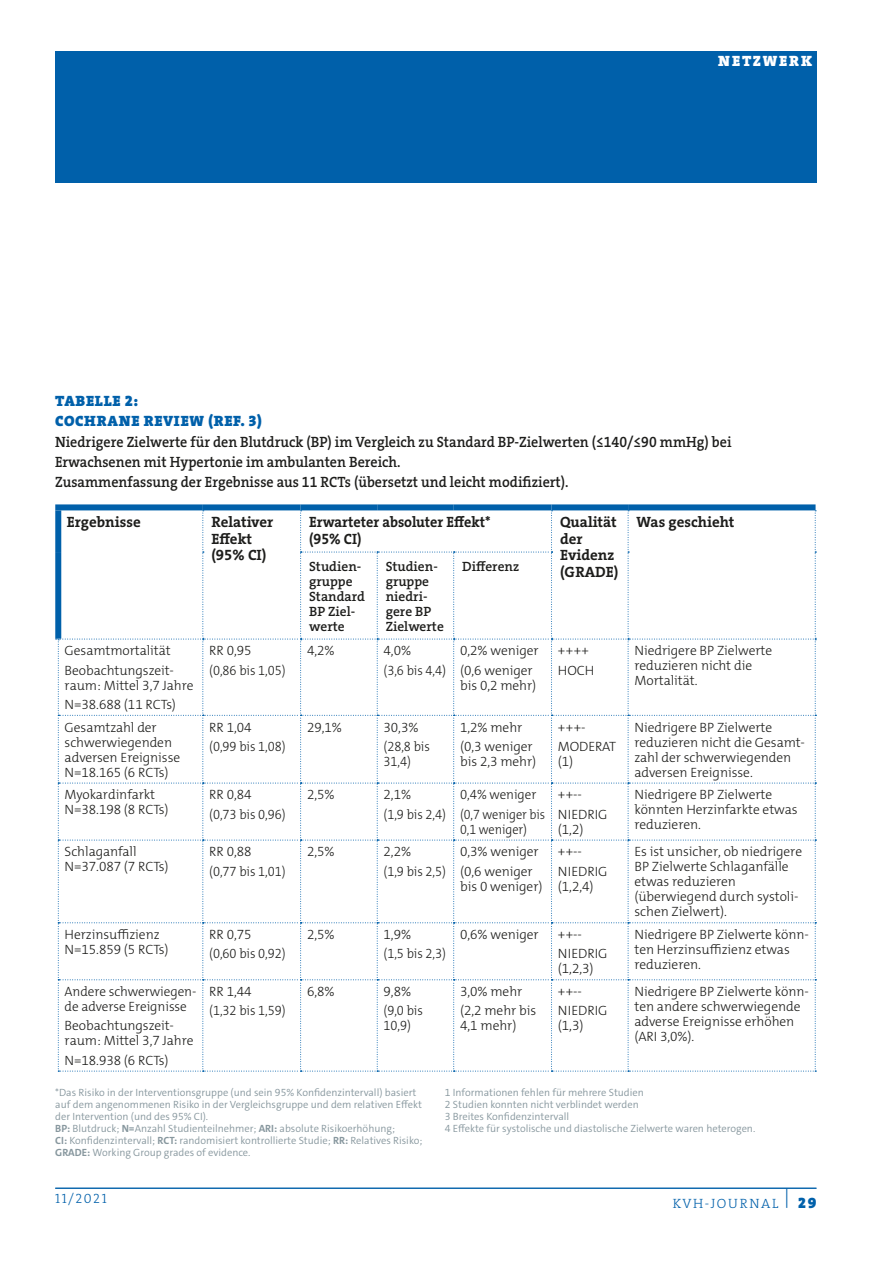
<style>
.page{position:relative;width:893px;height:1263px;background:#fff}
.page>*{position:absolute;margin:0;border:0;box-sizing:border-box;transform-origin:0 0}
._52__EBM_Tabelle_Tit{font:15px/20.2px "The Serif HP6 Se Bld";color:#1d1d1b;scale:.94 1}
._10__Lauf_bld{font:15px/16.5px "The Serif HP7 Bld";color:#1d1d1b}
._10__Lauf_bld-2{font:15px/16.5px "The Serif HP7 Bld";color:#1d1d1b;scale:.95 1}
._60__Rubrik{font:15px "The Serif HP9 Blk";letter-spacing:.125em;color:#fff}
._95__Tabelle_li{font:300 13.5px/15px "The Mix Os F";letter-spacing:-.005em;color:#1d1d1b}
._95__Tabelle_li-2{font:300 13.5px/15px "The Mix Os F";letter-spacing:-.005em;color:#1d1d1b;scale:.95 1}
._10__Lauf_bld-3{font:13.5px/15px "The Serif HP6 Se Bld";color:#1d1d1b}
._95__Tabelle_li-3{font:300 13.5px/15px "The Mix Os F";letter-spacing:-.005em;color:#1d1d1b;scale:.92 1}
.t1{font:13.5px "The Serif HP3 Lig";letter-spacing:.12em;color:#0060aa}
._10__Quelle{font:300 10.5px/12px "The Sans C4 s";color:#87979e}
.s1{font-family:"The Serif HP9 Blk";color:#0060aa}
.s2{font-weight:700}
.s3{font-family:"The Serif HP9 Blk";font-size:15px}
</style>
<div class="page">
<hr style="left:55px;top:1188px;width:761px;height:1px;background:#0060aa">
<div style="left:55px;top:51px;width:761px;height:132px;background:#0060aa"></div>
<div style="left:55px;top:504px;width:148px;height:6px;background:#0060aa"></div>
<div style="left:55px;top:510px;width:6px;height:42px;background:#468bc1"></div>
<div style="left:203px;top:504px;width:98px;height:6px;background:#0060aa"></div>
<div style="left:301px;top:504px;width:76px;height:6px;background:#0060aa"></div>
<div style="left:377px;top:504px;width:77px;height:6px;background:#0060aa"></div>
<div style="left:454px;top:504px;width:98px;height:6px;background:#0060aa"></div>
<div style="left:552px;top:504px;width:76px;height:6px;background:#0060aa"></div>
<div style="left:628px;top:504px;width:188px;height:6px;background:#0060aa"></div>
<div style="left:55px;top:552px;width:6px;height:87px;background:#468bc1"></div>
<svg style="left:56px;top:510px;width:760px;height:562px"></svg>
<p class="_60__Rubrik" style="left:718px;top:51px;width:95px">NETZWERK</p>
<p class="_52__EBM_Tabelle_Tit" style="left:55px;top:391px;width:721px"><span class="s1">TABELLE 2:<br>COCHRANE REVIEW (REF. 3)<br></span>Niedrigere Zielwerte für den Blutdruck (BP) im Vergleich zu Standard BP-Zielwerten (≤140/≤90 mmHg) bei Erwachsenen mit Hypertonie im ambulanten Bereich.<br>Zusammenfassung der Ergebnisse aus 11 RCTs (übersetzt und leicht modifiziert).</p>
<p class="_10__Lauf_bld" style="left:67px;top:514px;width:75px">Ergebnisse</p>
<p class="_10__Lauf_bld" style="left:211px;top:514px;width:63px">Relativer<br>Effekt (95% CI)</p>
<p class="_10__Lauf_bld-2" style="left:309px;top:514px;width:193px">Erwarteter absoluter Effekt* (95% CI)</p>
<p class="_10__Lauf_bld" style="left:560px;top:514px;width:58px">Qualität der<br>Evidenz</p>
<p class="_10__Lauf_bld" style="left:560px;top:563px;width:60px">(GRADE)</p>
<p class="_10__Lauf_bld-3" style="left:309px;top:558px;width:57px">Studien&shy;gruppe<br>Standard<br>BP Ziel&shy;werte</p>
<p class="_10__Lauf_bld-3" style="left:386px;top:558px;width:60px">Studien&shy;gruppe niedri&shy;gere BP<br>Zielwerte</p>
<p class="_10__Lauf_bld-3" style="left:462px;top:558px;width:58px">Differenz</p>
<p class="_95__Tabelle_li" style="left:65px;top:643px;width:108px">Gesamtmortalität</p>
<p class="_95__Tabelle_li" style="left:65px;top:663px;width:131px">Beobachtungszeit&shy;raum: Mittel 3,7 Jahre</p>
<p class="_95__Tabelle_li" style="left:65px;top:697px;width:113px">N=38.688 (11 RCTs)</p>
<p class="_95__Tabelle_li" style="left:209px;top:643px;width:44px">RR 0,95</p>
<p class="_95__Tabelle_li-2" style="left:209px;top:663px;width:82px">(0,86 bis 1,05)</p>
<p class="_95__Tabelle_li" style="left:65px;top:720px;width:117px">Gesamtzahl der schwerwiegenden adversen Ereignisse<br>N=18.165 (6 RCTs)</p>
<p class="_95__Tabelle_li" style="left:209px;top:720px;width:44px">RR 1,04</p>
<p class="_95__Tabelle_li-2" style="left:209px;top:739px;width:82px">(0,99 bis 1,08)</p>
<p class="_95__Tabelle_li" style="left:65px;top:787px;width:105px">Myokardinfarkt<br>N=38.198 (8 RCTs)</p>
<p class="_95__Tabelle_li" style="left:209px;top:787px;width:44px">RR 0,84</p>
<p class="_95__Tabelle_li-2" style="left:209px;top:807px;width:82px">(0,73 bis 0,96)</p>
<p class="_95__Tabelle_li" style="left:65px;top:844px;width:105px">Schlaganfall<br>N=37.087 (7 RCTs)</p>
<p class="_95__Tabelle_li" style="left:209px;top:844px;width:44px">RR 0,88</p>
<p class="_95__Tabelle_li-2" style="left:209px;top:864px;width:82px">(0,77 bis 1,01)</p>
<p class="_95__Tabelle_li" style="left:65px;top:927px;width:105px">Herzinsuffizienz<br>N=15.859 (5 RCTs)</p>
<p class="_95__Tabelle_li" style="left:209px;top:927px;width:44px">RR 0,75</p>
<p class="_95__Tabelle_li-2" style="left:209px;top:946px;width:82px">(0,60 bis 0,92)</p>
<p class="_95__Tabelle_li" style="left:65px;top:984px;width:133px">Andere schwerwiegen&shy;de adverse Ereignisse</p>
<p class="_95__Tabelle_li" style="left:65px;top:1018px;width:131px">Beobachtungszeit&shy;raum: Mittel 3,7 Jahre</p>
<p class="_95__Tabelle_li" style="left:65px;top:1053px;width:105px">N=18.938 (6 RCTs)</p>
<p class="_95__Tabelle_li" style="left:209px;top:984px;width:44px">RR 1,44</p>
<p class="_95__Tabelle_li-2" style="left:209px;top:1003px;width:82px">(1,32 bis 1,59)</p>
<p class="_95__Tabelle_li" style="left:307px;top:643px;width:29px">4,2%</p>
<p class="_95__Tabelle_li" style="left:384px;top:643px;width:29px">4,0%</p>
<p class="_95__Tabelle_li-2" style="left:384px;top:663px;width:67px">(3,6 bis 4,4)</p>
<p class="_95__Tabelle_li" style="left:307px;top:720px;width:36px">29,1%</p>
<p class="_95__Tabelle_li" style="left:384px;top:720px;width:36px">30,3%</p>
<p class="_95__Tabelle_li-2" style="left:384px;top:739px;width:50px">(28,8 bis<br>31,4)</p>
<p class="_95__Tabelle_li" style="left:307px;top:787px;width:29px">2,5%</p>
<p class="_95__Tabelle_li" style="left:384px;top:787px;width:29px">2,1%</p>
<p class="_95__Tabelle_li-2" style="left:384px;top:807px;width:67px">(1,9 bis 2,4)</p>
<p class="_95__Tabelle_li" style="left:307px;top:844px;width:29px">2,5%</p>
<p class="_95__Tabelle_li" style="left:384px;top:844px;width:29px">2,2%</p>
<p class="_95__Tabelle_li-2" style="left:384px;top:864px;width:67px">(1,9 bis 2,5)</p>
<p class="_95__Tabelle_li" style="left:307px;top:927px;width:29px">2,5%</p>
<p class="_95__Tabelle_li" style="left:384px;top:927px;width:29px">1,9%</p>
<p class="_95__Tabelle_li-2" style="left:384px;top:946px;width:67px">(1,5 bis 2,3)</p>
<p class="_95__Tabelle_li" style="left:307px;top:984px;width:29px">6,8%</p>
<p class="_95__Tabelle_li" style="left:384px;top:984px;width:29px">9,8%</p>
<p class="_95__Tabelle_li-2" style="left:384px;top:1003px;width:43px">(9,0 bis<br>10,9)</p>
<p class="_95__Tabelle_li" style="left:460px;top:643px;width:80px">0,2% weniger</p>
<p class="_95__Tabelle_li" style="left:460px;top:663px;width:78px">(0,6 weniger bis 0,2 mehr)</p>
<p class="_95__Tabelle_li" style="left:460px;top:720px;width:64px">1,2% mehr</p>
<p class="_95__Tabelle_li" style="left:460px;top:739px;width:78px">(0,3 weniger bis 2,3 mehr)</p>
<p class="_95__Tabelle_li" style="left:460px;top:787px;width:78px">0,4% weniger</p>
<p class="_95__Tabelle_li-3" style="left:460px;top:807px;width:94px">(0,7 weniger bis<br>0,1 weniger)</p>
<p class="_95__Tabelle_li" style="left:460px;top:844px;width:80px">0,3% weniger</p>
<p class="_95__Tabelle_li" style="left:460px;top:864px;width:84px">(0,6 weniger bis 0 weniger)</p>
<p class="_95__Tabelle_li" style="left:558px;top:643px;width:33px">++++</p>
<p class="_95__Tabelle_li" style="left:558px;top:663px;width:38px">HOCH</p>
<p class="_95__Tabelle_li" style="left:558px;top:720px;width:29px">+++-</p>
<p class="_95__Tabelle_li" style="left:558px;top:739px;width:60px">MODERAT (1)</p>
<p class="_95__Tabelle_li" style="left:558px;top:787px;width:26px">++--</p>
<p class="_95__Tabelle_li" style="left:558px;top:807px;width:51px">NIEDRIG (1,2)</p>
<p class="_95__Tabelle_li" style="left:558px;top:844px;width:26px">++--</p>
<p class="_95__Tabelle_li" style="left:558px;top:864px;width:51px">NIEDRIG (1,2,4)</p>
<p class="_95__Tabelle_li" style="left:460px;top:927px;width:80px">0,6% weniger</p>
<p class="_95__Tabelle_li" style="left:558px;top:927px;width:26px">++--</p>
<p class="_95__Tabelle_li" style="left:558px;top:946px;width:51px">NIEDRIG (1,2,3)</p>
<p class="_95__Tabelle_li" style="left:460px;top:984px;width:64px">3,0% mehr</p>
<p class="_95__Tabelle_li" style="left:460px;top:1003px;width:78px">(2,2 mehr bis<br>4,1 mehr)</p>
<p class="_95__Tabelle_li" style="left:558px;top:984px;width:26px">++--</p>
<p class="_95__Tabelle_li" style="left:558px;top:1003px;width:51px">NIEDRIG (1,3)</p>
<p class="_10__Lauf_bld" style="left:637px;top:514px;width:99px">Was geschieht</p>
<p class="_95__Tabelle_li" style="left:634px;top:643px;width:139px">Niedrigere BP Zielwerte reduzieren nicht die<br>Mortalität.</p>
<p class="_95__Tabelle_li" style="left:634px;top:720px;width:172px">Niedrigere BP Zielwerte reduzieren nicht die Gesamt&shy;zahl der schwerwiegenden adversen Ereignisse.</p>
<p class="_95__Tabelle_li" style="left:634px;top:787px;width:165px">Niedrigere BP Zielwerte könnten Herzinfarkte etwas reduzieren.</p>
<p class="_95__Tabelle_li" style="left:634px;top:844px;width:169px">Es ist unsicher, ob niedrigere<br>BP Zielwerte Schlaganfälle etwas reduzieren (überwiegend durch systoli&shy;schen Zielwert).</p>
<p class="_95__Tabelle_li" style="left:634px;top:927px;width:176px">Niedrigere BP Zielwerte könn&shy;ten Herzinsuffizienz etwas reduzieren.</p>
<p class="_95__Tabelle_li" style="left:634px;top:984px;width:176px">Niedrigere BP Zielwerte könn&shy;ten andere schwerwiegende adverse Ereignisse erhöhen (ARI 3,0%).</p>
<p class="_10__Quelle" style="left:55px;top:1086px;width:368px">*Das Risiko in der Interventionsgruppe (und sein 95% Konfidenzintervall) basiert auf dem angenommenen Risiko in der Vergleichsgruppe und dem relativen Effekt der Intervention (und des 95% CI).</p>
<p class="_10__Quelle" style="left:55px;top:1122px;width:369px"><span class="s2">BP:</span> Blutdruck; <span class="s2">N=</span>Anzahl Studienteilnehmer; <span class="s2">ARI:</span> absolute Risikoerhöhung;<br><span class="s2">CI:</span> Konfidenzintervall; <span class="s2">RCT:</span> randomisiert kontrollierte Studie; <span class="s2">RR:</span> Relatives Risiko;<br><span class="s2">GRADE:</span> Working Group grades of evidence.</p>
<p class="t1" style="left:55px;top:1190px;width:53px">11/2021</p>
<p class="_10__Quelle" style="left:445px;top:1086px;width:312px">1 Informationen fehlen für mehrere Studien<br>2 Studien konnten nicht verblindet werden<br>3 Breites Konfidenzintervall<br>4 Effekte für systolische und diastolische Zielwerte waren heterogen.</p>
<p class="t1" style="left:673px;top:1194px;width:145px">KVH-JOURNAL <sup>|</sup> <span class="s3">29</span></p>
</div>
